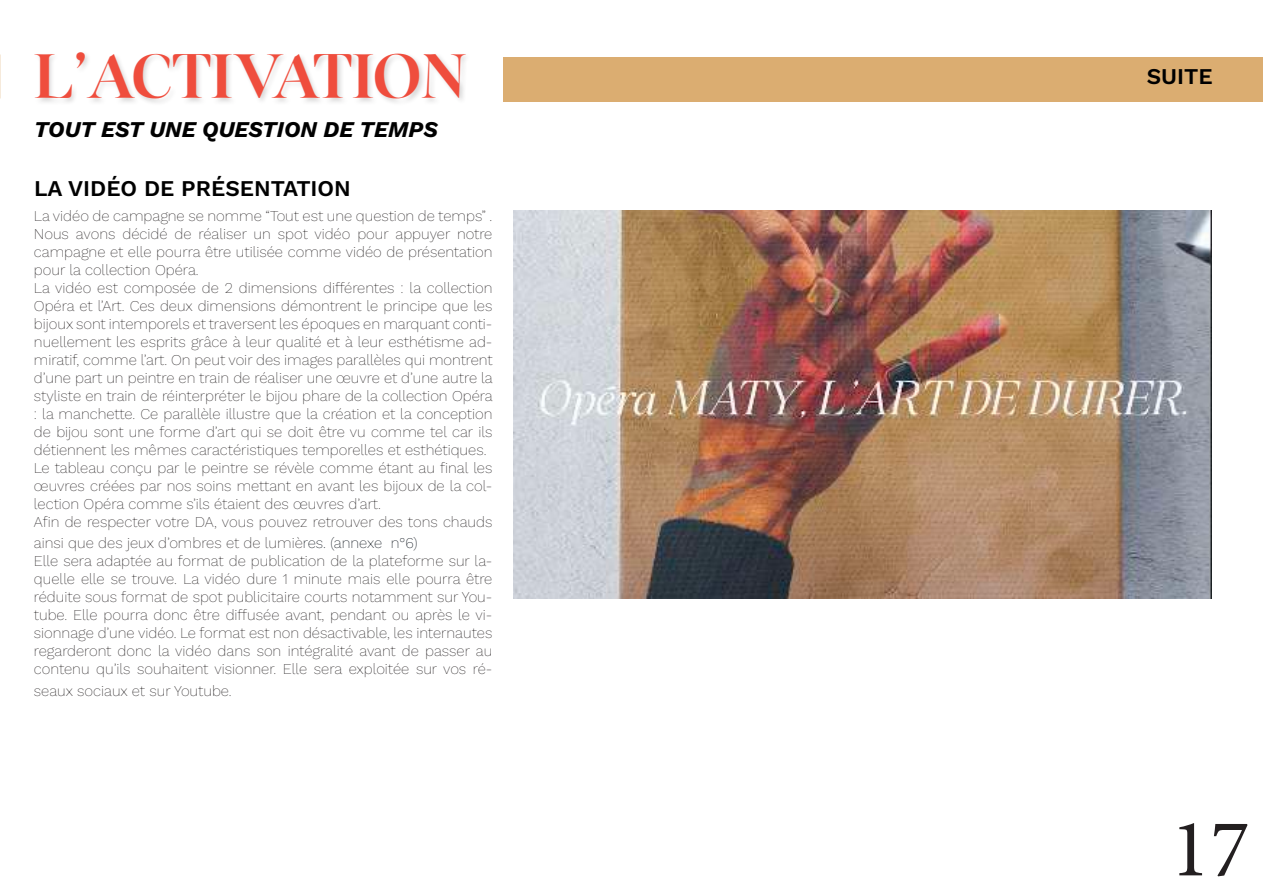
<style>
.page{position:relative;width:1263px;height:893px;background:#fff}
.page>*{position:absolute;margin:0;border:0;box-sizing:border-box;transform-origin:0 0}
.t1{font:82.5px "Minion Pro";color:#231f20}
.t2{font:800 45px "Megafield";letter-spacing:-.015em;color:#ef4d3d}
.t3{font:600 22.5px "Work Sans";color:#000}
.t4{font:italic 700 22.5px "Work Sans";color:#000}
.t5{font:200 15px/18px "Work Sans";color:#231f20}
.s1{color:#000911}
</style>
<div class="page">
<div style="left:33px;top:51px;width:440px;height:55px;background:#231f20;opacity:.17"></div>
<img style="left:514px;top:210px;width:698px;height:388px">
<div style="left:503px;top:57px;width:760px;height:44px;background:#dbad71"></div>
<h2 class="t2" style="left:34px;top:56px;width:433px">L’ACTIVATION</h2>
<h3 class="t4" style="left:34px;top:112px;width:405px">TOUT EST UNE QUESTION DE TEMPS</h3>
<h3 class="t3" style="left:34px;top:171px;width:318px">LA VIDÉO DE PRÉSENTATION</h3>
<p class="t5" style="left:34px;top:206px;width:460px">La vidéo de campagne se nomme “Tout est une question de temps” .<br>Nous avons décidé de réaliser un spot vidéo pour appuyer notre campagne et elle pourra être utilisée comme vidéo de présentation pour la collection Opéra.<br>La vidéo est composée de 2 dimensions différentes : la collection Opéra et l’Art. Ces deux dimensions démontrent le principe que les bijoux sont intemporels et traversent les époques en marquant conti&shy;nuellement les esprits grâce à leur qualité et à leur esthétisme ad&shy;miratif, comme l’art. On peut voir des images parallèles qui montrent d’une part un peintre en train de réaliser une œuvre et d’une autre la styliste en train de réinterpréter le bijou phare de la collection Opéra : la manchette. Ce parallèle illustre que la création et la conception de bijou sont une forme d’art qui se doit être vu comme tel car ils détiennent les mêmes caractéristiques temporelles et esthétiques.<br>Le tableau conçu par le peintre se révèle comme étant au final les œuvres créées par nos soins mettant en avant les bijoux de la col&shy;lection Opéra comme s’ils étaient des œuvres d’art.<br>Afin de respecter votre DA, vous pouvez retrouver des tons chauds</p>
<p class="t5" style="left:34px;top:534px;width:460px">ainsi que des jeux d’ombres et de lumiè<span class="s1">res. (annexe n°6)<br></span>Elle sera adaptée au format de publication de la plateforme sur la&shy;quelle elle se trouve. La vidéo dure 1 minute mais elle pourra être réduite sous format de spot publicitaire courts notamment sur You&shy;tube. Elle pourra donc être diffusée avant, pendant ou après le vi&shy;sionnage d’une vidéo. Le format est non désactivable, les internautes regarderont donc la vidéo dans son intégralité avant de passer au contenu qu’ils souhaitent visionner. Elle sera exploitée sur vos ré-</p>
<p class="t5" style="left:34px;top:681px;width:199px">seaux sociaux et sur Youtube.</p>
<h3 class="t3" style="left:1147px;top:59px;width:67px">SUITE</h3>
<h1 class="t1" style="left:1170px;top:794px;width:81px">17</h1>
</div>
